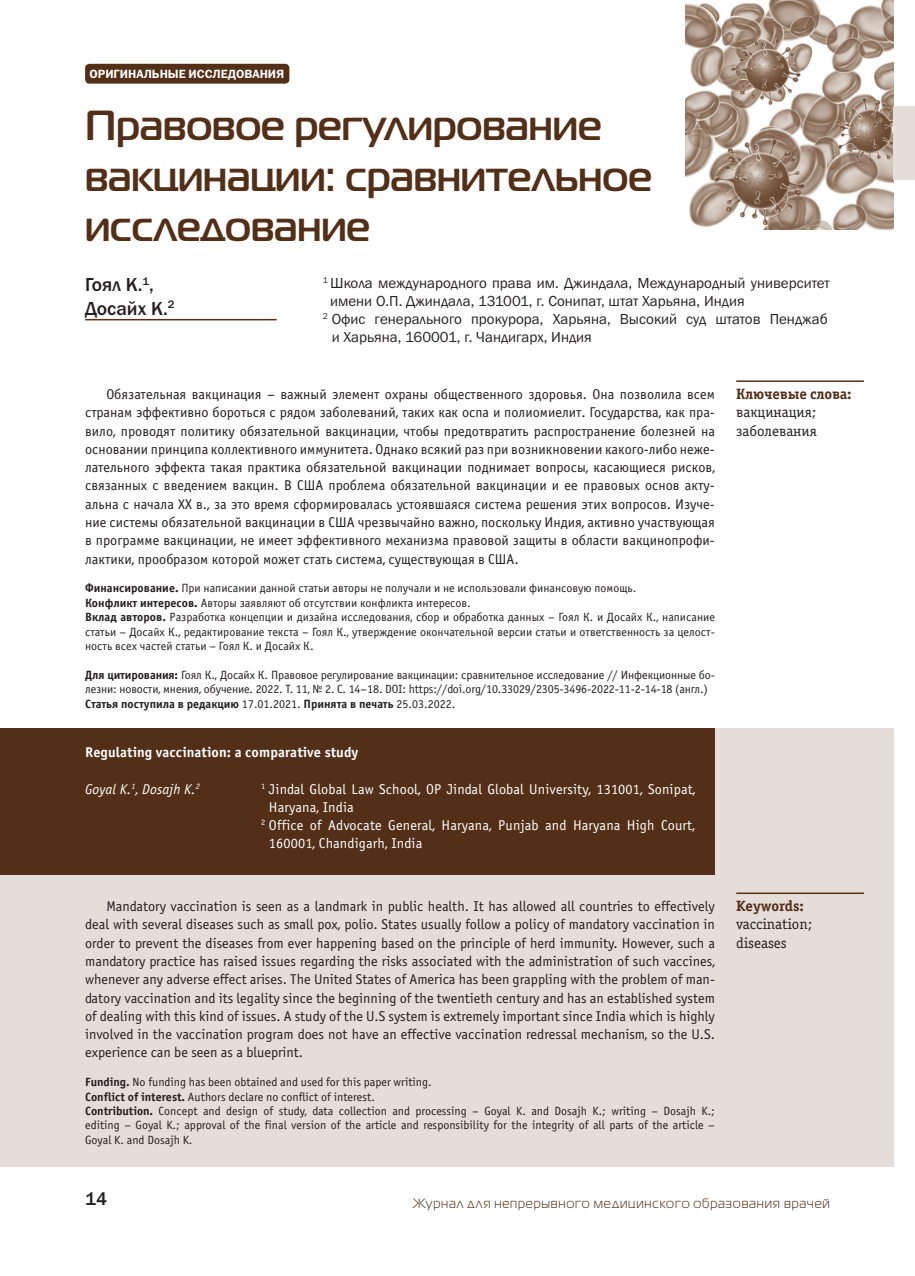
<style>
.page{position:relative;width:915px;height:1276px;background:#fff}
.page>*{position:absolute;margin:0;border:0;box-sizing:border-box;transform-origin:0 0}
.t1{font:700 42px/50.4px "Magistral C";color:#532f18}
.t2{font:500 19.5px/23.4px "Franklin Gothic";color:#231f20}
.t3{font:500 18.75px "Franklin Gothic";color:#231f20}
.t4{font:15px "Franklin Gothic";color:#231f20}
.t5{font:15px/18.3px "Officina Serif C";color:#231f20}
.t6{font:15px "Officina Serif Bold C";letter-spacing:-.01em;color:#532f18}
.t7{font:14.25px/18.3px "Officina Sans C";color:#231f20;text-align:justify}
.t8{font:14.25px "Officina Sans C";letter-spacing:.01em;color:#fff}
.t9{font:700 14.25px "Officina Sans C";letter-spacing:.01em;color:#fff}
.t10{font:italic 14.25px "Officina Sans C";letter-spacing:.01em;color:#fff}
.t11{font:13.5px "Magistral C";letter-spacing:.065em;color:#532f18}
.t12{font:12px/14.4px "Officina Sans C";color:#231f20}
.t13{font:12px "Franklin Gothic Demi C";color:#fff}
.s1{font-weight:700}
</style>
<div class="page">
<div style="left:85px;top:64px;width:204px;height:20px;background:#532f18;border-radius:4px"></div>
<img style="left:685px;top:0;width:208px;height:230px">
<hr style="left:85px;top:319px;width:191px;height:1px;background:#532f18">
<hr style="left:736px;top:380px;width:127px;height:2px;background:#532f18">
<div style="left:0;top:728px;width:893px;height:439px;background:#e5ded8"></div>
<div style="left:0;top:728px;width:714px;height:146px;background:#532f18"></div>
<hr style="left:736px;top:892px;width:127px;height:2px;background:#532f18">
<div style="left:893px;top:106px;width:21px;height:73px;background:#e5ded8"></div>
<p class="t13" style="left:89px;top:70px;width:196px">ОРИГИНАЛЬНЫЕ ИССЛЕДОВАНИЯ</p>
<h1 class="t1" style="left:85px;top:104px;width:568px">Правовое регулирование вакцинации: сравнительное исследование</h1>
<h2 class="t2" style="left:85px;top:274px;width:91px">Гоял К.<sup>1</sup>,<br>Досайх К.<sup>2</sup></h2>
<p class="t4" style="left:323px;top:278px;width:508px"><sup>1</sup> Школа международного права им. Джиндала, Международный университет</p>
<p class="t4" style="left:330px;top:296px;width:416px">имени О.П. Джиндала, 131001, г. Сонипат, штат Харьяна, Индия</p>
<p class="t4" style="left:323px;top:314px;width:506px"><sup>2</sup> Офис генерального прокурора, Харьяна, Высокий суд штатов Пенджаб</p>
<p class="t4" style="left:331px;top:332px;width:261px">и Харьяна, 160001, г. Чандигарх, Индия</p>
<p class="t7" style="left:85px;top:386px;width:631px;text-indent:21px">Обязательная вакцинация – важный элемент охраны общественного здоровья. Она позволила всем странам эффективно бороться с рядом заболеваний, таких как оспа и полиомиелит. Государства, как пра&shy;вило, проводят политику обязательной вакцинации, чтобы предотвратить распространение болезней на основании принципа коллективного иммунитета. Однако всякий раз при возникновении какого-либо неже&shy;лательного эффекта такая практика обязательной вакцинации поднимает вопросы, касающиеся рисков, связанных с введением вакцин. В США проблема обязательной вакцинации и ее правовых основ акту&shy;альна с начала XX в., за это время сформировалась устоявшаяся система решения этих вопросов. Изуче&shy;ние системы обязательной вакцинации в США чрезвычайно важно, поскольку Индия, активно участвующая в программе вакцинации, не имеет эффективного механизма правовой защиты в области вакцинопрофи&shy;лактики, прообразом которой может стать система, существующая в США.</p>
<p class="t12" style="left:85px;top:582px;width:631px"><span class="s1">Финансирование.</span> При написании данной статьи авторы не получали и не использовали финансовую помощь.<br><span class="s1">Конфликт интересов.</span> Авторы заявляют об отсутствии конфликта интересов.<br><span class="s1">Вклад авторов.</span> Разработка концепции и дизайна исследования, сбор и обработка данных – Гоял К. и Досайх К., написание статьи – Досайх К., редактирование текста – Гоял К., утверждение окончательной версии статьи и ответственность за целост&shy;ность всех частей статьи – Гоял К. и Досайх К.</p>
<p class="t12" style="left:85px;top:668px;width:631px"><span class="s1">Для цитирования:</span> Гоял К., Досайх К. Правовое регулирование вакцинации: сравнительное исследование // Инфекционные бо&shy;лезни: новости, мнения, обучение. 2022. Т. 11, № 2. С. 14–18. DOI: https://doi.org/10.33029/2305-3496-2022-11-2-14-18 (англ.)<br><span class="s1">Статья поступила в редакцию</span> 17.01.2021. <span class="s1">Принята в печать</span> 25.03.2022.</p>
<p class="t9" style="left:85px;top:747px;width:275px">Regulating vaccination: a comparative study</p>
<p class="t10" style="left:85px;top:783px;width:116px">Goyal K.<sup>1</sup>, Dosajh K.<sup>2</sup></p>
<p class="t8" style="left:261px;top:783px;width:435px"><sup>1</sup> Jindal Global Law School, OP Jindal Global University, 131001, Sonipat,</p>
<p class="t8" style="left:269px;top:801px;width:86px">Haryana, India</p>
<p class="t8" style="left:261px;top:819px;width:435px"><sup>2</sup> Office of Advocate General, Haryana, Punjab and Haryana High Court,</p>
<p class="t8" style="left:269px;top:837px;width:155px">160001, Chandigarh, India</p>
<p class="t7" style="left:85px;top:898px;width:631px;text-indent:21px">Mandatory vaccination is seen as a landmark in public health. It has allowed all countries to effectively deal with several diseases such as small pox, polio. States usually follow a policy of mandatory vaccination in order to prevent the diseases from ever happening based on the principle of herd immunity. However, such a mandatory practice has raised issues regarding the risks associated with the administration of such vaccines, whenever any adverse effect arises. The United States of America has been grappling with the problem of man&shy;datory vaccination and its legality since the beginning of the twentieth century and has an established system of dealing with this kind of issues. A study of the U.S system is extremely important since India which is highly involved in the vaccination program does not have an effective vaccination redressal mechanism, so the U.S. experience can be seen as a blueprint.</p>
<p class="t12" style="left:85px;top:1076px;width:631px"><span class="s1">Funding.</span> No funding has been obtained and used for this paper writing.<br><span class="s1">Conflict of interest.</span> Authors declare no conflict of interest.<br><span class="s1">Contribution.</span> Concept and design of study, data collection and processing – Goyal K. and Dosajh K.; writing – Dosajh K.; editing – Goyal K.; approval of the final version of the article and responsibility for the integrity of all parts of the article – Goyal K. and Dosajh K.</p>
<p class="t6" style="left:736px;top:388px;width:117px">Ключевые слова:</p>
<p class="t5" style="left:736px;top:404px;width:82px">вакцинация; заболевания</p>
<p class="t6" style="left:736px;top:900px;width:69px">Keywords:</p>
<p class="t5" style="left:736px;top:916px;width:77px">vaccination; diseases</p>
<h3 class="t3" style="left:85px;top:1192px;width:23px">14</h3>
<p class="t11" style="left:412px;top:1198px;width:418px">Журнал для непрерывного медицинского образования врачей</p>
</div>
